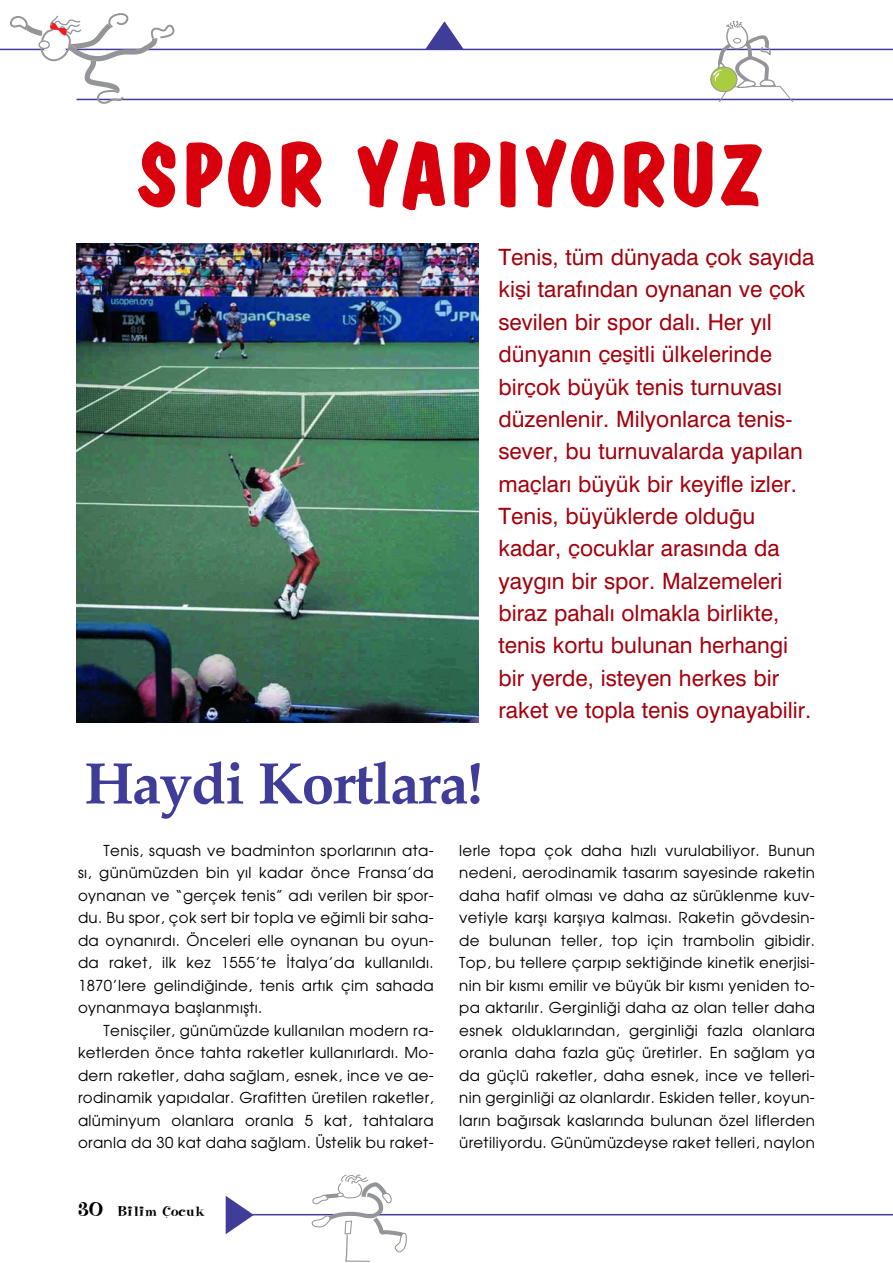
<style>
.page{position:relative;width:893px;height:1263px;background:#fff}
.page>*{position:absolute;margin:0;border:0;box-sizing:border-box;transform-origin:0 0}
.t1{font:700 90px "Dom Casual";color:#d9000d}
.t2{font:700 58.5px "Palatino";letter-spacing:-.025em;color:#403d99}
.t3{font:22.5px/32.4px "Swiss 721 BT Roman";color:#a3000c}
.t4{font:15px/22.5px "Avant Garde";letter-spacing:.02em;color:#000;text-align:justify}
.t5{font:15px "Naturel KS";letter-spacing:-.01em;color:#000}
.s1{font-size:21px}
</style>
<div class="page">
<svg style="left:425px;top:21px;width:39px;height:28px"></svg>
<hr style="left:77px;top:99px;width:816px;height:1px;background:#403d99">
<hr style="left:0;top:49px;width:893px;height:1px;background:#403d99">
<svg style="left:226px;top:1196px;width:28px;height:38px"></svg>
<svg style="left:710px;top:20px;width:91px;height:81px"></svg>
<hr style="left:233px;top:1214px;width:660px;height:1px;background:#403d99">
<svg style="left:312px;top:1174px;width:95px;height:88px"></svg>
<svg style="left:10px;top:13px;width:164px;height:91px"></svg>
<img style="left:77px;top:243px;width:402px;height:480px">
<h1 class="t1" style="left:136px;top:122px;width:629px">SPOR YAPIYORUZ</h1>
<h2 class="t2" style="left:85px;top:747px;width:400px">Haydi Kortlara!</h2>
<p class="t3" style="left:498px;top:241px;width:317px">Tenis, tüm dünyada çok say›da kifli taraf›ndan oynanan ve çok sevilen bir spor dal›. Her y›l dünyan›n çeflitli ülkelerinde birçok büyük tenis turnuvas› düzenlenir. Milyonlarca tenis&shy;sever, bu turnuvalarda yap›lan maçlar› büyük bir keyifle izler.<br>Tenis, büyüklerde oldu¤u kadar, çocuklar aras›nda da yayg›n bir spor. Malzemeleri biraz pahal› olmakla birlikte, tenis kortu bulunan herhangi bir yerde, isteyen herkes bir raket ve topla tenis oynayabilir.</p>
<p class="t4" style="left:78px;top:839px;width:357px;text-indent:26px">Tenis, squash ve badminton sporlar›n›n ata&shy;s›, günümüzden bin y›l kadar önce Fransa’da oynanan ve “gerçek tenis” ad› verilen bir spor&shy;du. Bu spor, çok sert bir topla ve e¤imli bir saha&shy;da oynan›rd›. Önceleri elle oynanan bu oyun&shy;da raket, ilk kez 1555’te ‹talya’da kullan›ld›.<br>1870’lere gelindi¤inde, tenis art›k çim sahada oynanmaya bafllanm›flt›.</p>
<p class="t4" style="left:78px;top:1019px;width:357px;text-indent:26px">Tenisçiler, günümüzde kullan›lan modern ra&shy;ketlerden önce tahta raketler kullan›rlard›. Mo&shy;dern raketler, daha sa¤lam, esnek, ince ve ae&shy;rodinamik yap›dalar. Grafitten üretilen raketler, alüminyum olanlara oranla 5 kat, tahtalara oranla da 30 kat daha sa¤lam. Üstelik bu raket-</p>
<p class="t5" style="left:78px;top:1202px;width:129px"><span class="s1">30</span> Bilim Çocuk</p>
<p class="t4" style="left:459px;top:839px;width:357px">lerle topa çok daha h›zl› vurulabiliyor. Bunun nedeni, aerodinamik tasar›m sayesinde raketin daha hafif olmas› ve daha az sürüklenme kuv&shy;vetiyle karfl› karfl›ya kalmas›. Raketin gövdesin&shy;de bulunan teller, top için trambolin gibidir.<br>Top, bu tellere çarp›p sekti¤inde kinetik enerjisi&shy;nin bir k›sm› emilir ve büyük bir k›sm› yeniden to&shy;pa aktar›l›r. Gerginli¤i daha az olan teller daha esnek olduklar›ndan, gerginli¤i fazla olanlara oranla daha fazla güç üretirler. En sa¤lam ya da güçlü raketler, daha esnek, ince ve telleri&shy;nin gerginli¤i az olanlard›r. Eskiden teller, koyun&shy;lar›n ba¤›rsak kaslar›nda bulunan özel liflerden üretiliyordu. Günümüzdeyse raket telleri, naylon</p>
</div>
